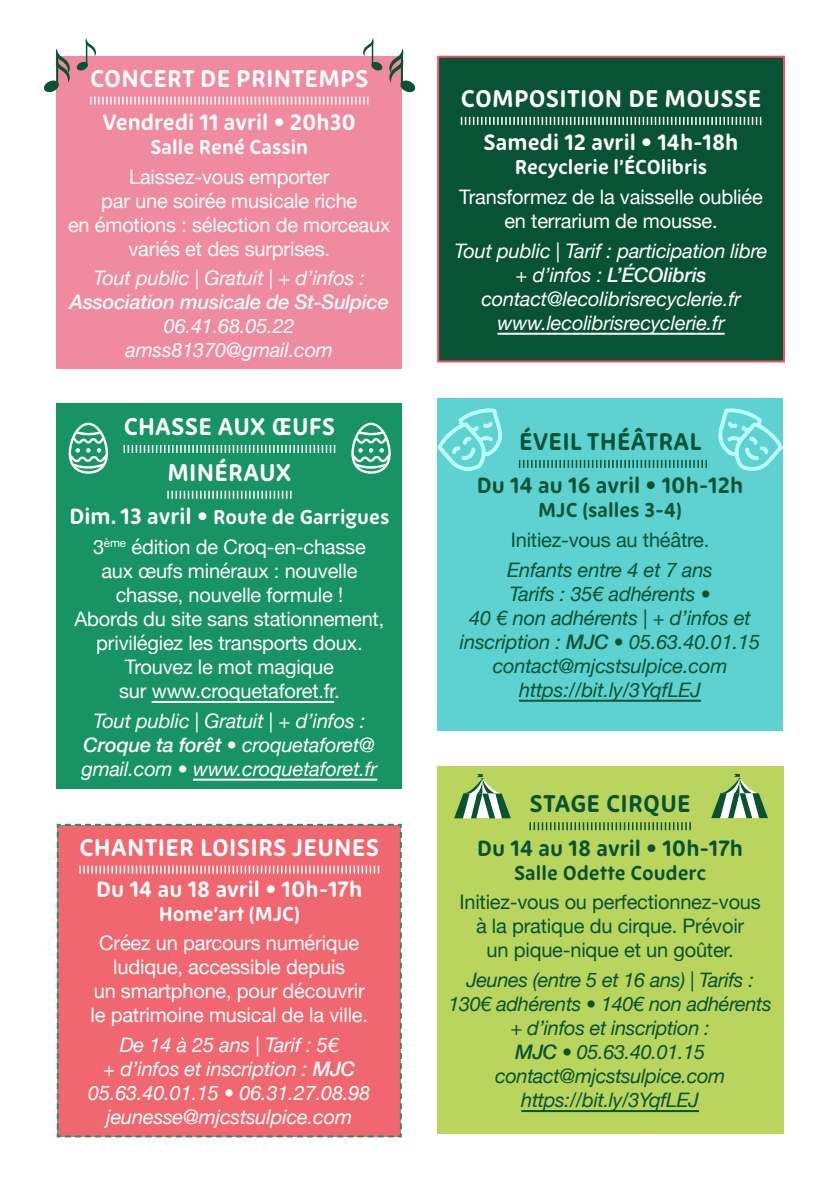
<style>
.page{position:relative;width:840px;height:1191px;background:#fff}
.page>*{position:absolute;margin:0;border:0;box-sizing:border-box;transform-origin:0 0}
.t1{font:700 24px "New Zen";letter-spacing:.01em;color:#fff}
.t2{font:700 24px "New Zen";letter-spacing:.01em;color:#085333}
.t3{font:700 22px "New Zen";color:#fff}
.t4{font:700 22px "New Zen";color:#085333}
.t5{font:20px/24px "Helvetica Neue";letter-spacing:-.01em;color:#fff;text-align:center}
.t6{font:italic 20px/24px "Helvetica Neue";letter-spacing:-.01em;color:#fff;text-align:center}
.t7{font:italic 20px/24px "Helvetica Neue";letter-spacing:-.02em;color:#085333;text-align:center}
.t8{font:20px/24px "Helvetica Neue";letter-spacing:-.01em;color:#085333;text-align:center}
.t9{font:700 20px "New Zen";color:#fff}
.t10{font:700 20px "New Zen";color:#085333}
.s1{font-weight:500}
.s2{font-size:22px}
</style>
<div class="page">
<div style="left:57px;top:57px;width:344px;height:312px;background:#f08a9e"></div>
<div style="left:57px;top:403px;width:345px;height:386px;background:#179364"></div>
<svg style="left:123px;top:445px;width:212px;height:8px"></svg>
<svg style="left:167px;top:491px;width:124px;height:8px"></svg>
<hr style="left:152px;top:701px;width:182px;height:2px;background:#fff">
<hr style="left:193px;top:778px;width:184px;height:2px;background:#fff">
<svg style="left:44px;top:38px;width:372px;height:67px"></svg>
<div style="left:56px;top:823px;width:346px;height:315px;background:#f16770"></div>
<div style="left:437px;top:766px;width:345px;height:368px;background:#bad55e"></div>
<svg style="left:529px;top:822px;width:161px;height:8px"></svg>
<hr style="left:521px;top:1110px;width:177px;height:2px;background:#085333">
<div style="left:438px;top:57px;width:345px;height:304px;background:#085333"></div>
<svg style="left:460px;top:117px;width:301px;height:8px"></svg>
<hr style="left:497px;top:333px;width:227px;height:2px;background:#fff">
<div style="left:437px;top:56px;width:347px;height:306px;border:2px solid #ef5265"></div>
<div style="left:437px;top:398px;width:345px;height:332px;background:#5ed1d1"></div>
<svg style="left:518px;top:460px;width:188px;height:8px"></svg>
<hr style="left:519px;top:699px;width:181px;height:2px;background:#085333">
<svg style="left:454px;top:774px;width:56px;height:44px"></svg>
<svg style="left:711px;top:774px;width:56px;height:44px"></svg>
<svg style="left:437px;top:408px;width:66px;height:63px"></svg>
<svg style="left:718px;top:408px;width:64px;height:63px"></svg>
<svg style="left:69px;top:423px;width:39px;height:51px"></svg>
<svg style="left:351px;top:423px;width:39px;height:51px"></svg>
<p class="t1" style="left:90px;top:63px;width:279px">CONCERT DE PRINTEMPS</p>
<p class="t3" style="left:102px;top:109px;width:255px">Vendredi 11 avril • 20h30</p>
<p class="t9" style="left:150px;top:135px;width:159px">Salle René Cassin</p>
<p class="t5" style="left:68px;top:166px;width:324px">Laissez-vous emporter<br>par une soirée musicale riche<br>en émotions : sélection de morceaux variés et des surprises.</p>
<p class="t6" style="left:70px;top:267px;width:321px">Tout public | Gratuit | + d’infos :<br><span class="s1">Association musicale de St-Sulpice<br></span>06.41.68.05.22 amss81370@gmail.com</p>
<p class="t1" style="left:124px;top:412px;width:213px">CHASSE AUX ŒUFS</p>
<p class="t1" style="left:167px;top:457px;width:125px">MINÉRAUX</p>
<p class="t9" style="left:69px;top:505px;width:321px"><span class="s2">Dim. 13 avril •</span> Route de Garrigues</p>
<p class="t5" style="left:74px;top:536px;width:311px">3<sup>ème</sup> édition de Croq-en-chasse<br>aux œufs minéraux : nouvelle chasse, nouvelle formule !<br>Abords du site sans stationnement, privilégiez les transports doux.<br>Trouvez le mot magique<br>sur www.croquetaforet.fr.</p>
<p class="t6" style="left:82px;top:709px;width:297px">Tout public | Gratuit | + d’infos :<br><span class="s1">Croque ta forêt</span> • croquetaforet@ gmail.com • www.croquetaforet.fr</p>
<p class="t1" style="left:79px;top:832px;width:301px">CHANTIER LOISIRS JEUNES</p>
<p class="t3" style="left:96px;top:875px;width:267px">Du 14 au 18 avril • 10h-17h</p>
<p class="t9" style="left:159px;top:901px;width:142px">Home’art (MJC)</p>
<p class="t5" style="left:90px;top:932px;width:279px">Créez un parcours numérique ludique, accessible depuis<br>un smartphone, pour découvrir le patrimoine musical de la ville.</p>
<p class="t6" style="left:88px;top:1034px;width:283px">De 14 à 25 ans | Tarif : 5€<br>+ d’infos et inscription : <span class="s1">MJC<br></span>05.63.40.01.15 • 06.31.27.08.98 jeunesse@mjcstsulpice.com</p>
<p class="t1" style="left:460px;top:84px;width:301px">COMPOSITION DE MOUSSE</p>
<p class="t3" style="left:483px;top:129px;width:256px">Samedi 12 avril • 14h-18h</p>
<p class="t9" style="left:514px;top:155px;width:194px">Recyclerie l’ÉCOlibris</p>
<p class="t5" style="left:459px;top:186px;width:305px">Transformez de la vaisselle oubliée en terrarium de mousse.</p>
<p class="t6" style="left:454px;top:240px;width:314px">Tout public | Tarif : participation libre + d’infos : <span class="s1">L’ÉCOlibris </span>contact@lecolibrisrecyclerie.fr www.lecolibrisrecyclerie.fr</p>
<p class="t2" style="left:518px;top:427px;width:184px">ÉVEIL THÉÂTRAL</p>
<p class="t4" style="left:476px;top:472px;width:268px">Du 14 au 16 avril • 10h-12h</p>
<p class="t10" style="left:538px;top:498px;width:145px">MJC (salles 3-4)</p>
<p class="t8" style="left:510px;top:529px;width:200px">Initiez-vous au théâtre.</p>
<p class="t7" style="left:459px;top:558px;width:301px">Enfants entre 4 et 7 ans<br>Tarifs : 35€ adhérents •<br>40 € non adhérents | + d’infos et inscription : <span class="s1">MJC</span> • 05.63.40.01.15 contact@mjcstsulpice.com https://bit.ly/3YqfLEJ</p>
<p class="t2" style="left:529px;top:789px;width:163px">STAGE CIRQUE</p>
<p class="t4" style="left:477px;top:834px;width:267px">Du 14 au 18 avril • 10h-17h</p>
<p class="t10" style="left:514px;top:860px;width:193px">Salle Odette Couderc</p>
<p class="t8" style="left:459px;top:891px;width:303px">Initiez-vous ou perfectionnez-vous à la pratique du cirque. Prévoir<br>un pique-nique et un goûter.</p>
<p class="t7" style="left:448px;top:969px;width:325px">Jeunes (entre 5 et 16 ans) | Tarifs :<br>130€ adhérents • 140€ non adhérents + d’infos et inscription :<br><span class="s1">MJC</span> • 05.63.40.01.15 contact@mjcstsulpice.com https://bit.ly/3YqfLEJ</p>
</div>
